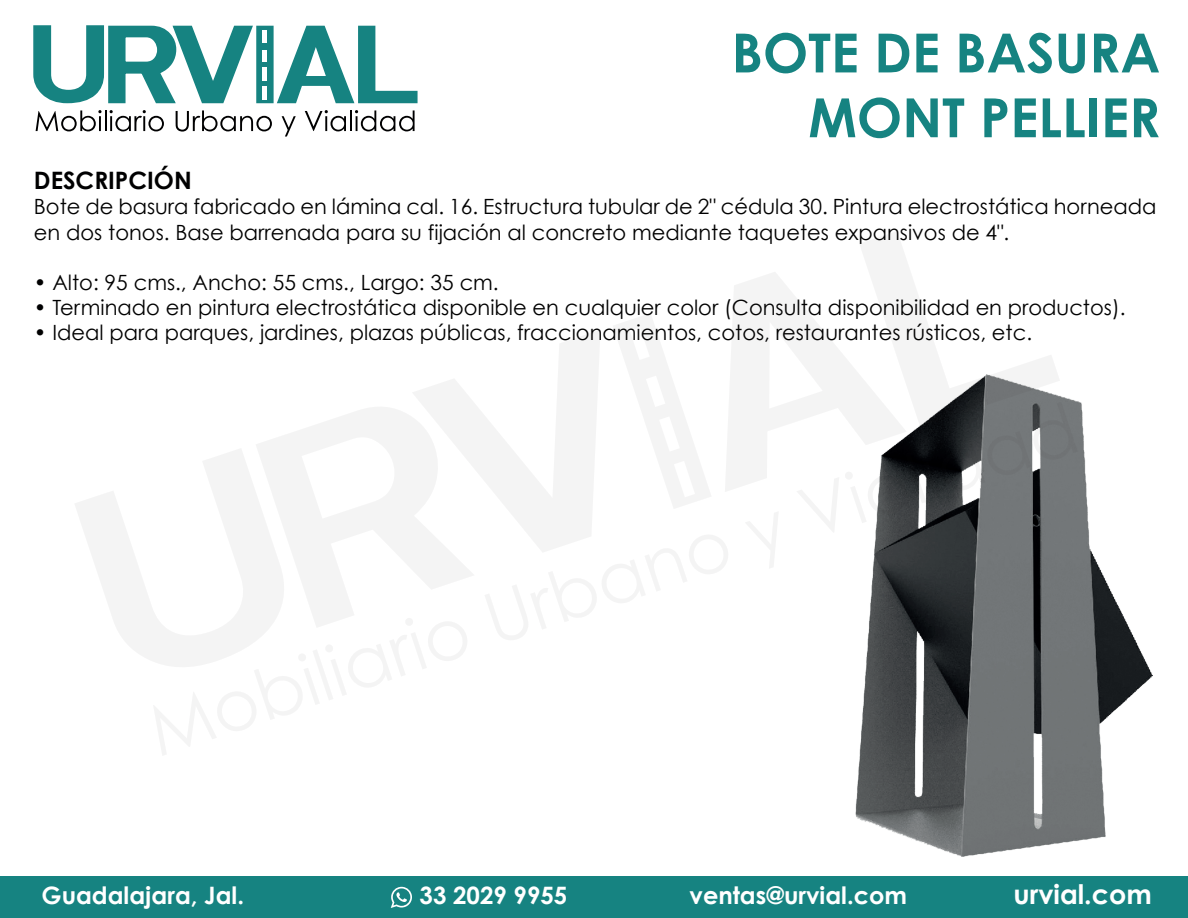
<style>
.page{position:relative;width:1188px;height:918px;background:#fff}
.page>*{position:absolute;margin:0;border:0;box-sizing:border-box;transform-origin:0 0}
.t1{font:700 54px/64.8px "Century Gothic";color:#168381;text-align:right}
.t2{font:700 27px "Century Gothic";color:#fff}
.t3{font:700 24px "Century Gothic";color:#fff}
.t4{font:700 24px "Century Gothic";color:#000001}
.t5{font:21px/25.2px "Century Gothic";color:#000001}
</style>
<div class="page">
<img style="left:855px;top:401px;width:298px;height:455px">
<svg style="left:33px;top:25px;width:220px;height:79px"></svg>
<div style="left:256px;top:26px;width:18px;height:77px;background:#168381;border:2px solid #168381"></div>
<svg style="left:277px;top:25px;width:141px;height:79px"></svg>
<div style="left:262px;top:31px;width:5px;height:12px;background:#fff"></div>
<svg style="left:36px;top:110px;width:66px;height:21px"></svg>
<hr style="left:105px;top:110px;width:2px;height:21px;background:#000001">
<svg style="left:110px;top:110px;width:54px;height:21px"></svg>
<svg style="left:176px;top:110px;width:96px;height:22px"></svg>
<svg style="left:282px;top:116px;width:14px;height:20px"></svg>
<svg style="left:305px;top:110px;width:41px;height:21px"></svg>
<hr style="left:350px;top:110px;width:2px;height:21px;background:#000001">
<svg style="left:355px;top:110px;width:60px;height:21px"></svg>
<div style="left:262px;top:51px;width:5px;height:11px;background:#fff"></div>
<div style="left:262px;top:67px;width:5px;height:13px;background:#fff"></div>
<div style="left:262px;top:86px;width:5px;height:13px;background:#fff"></div>
<div style="left:0;top:876px;width:1188px;height:42px;background:#168381"></div>
<svg style="left:391px;top:887px;width:21px;height:21px"></svg>
<svg style="left:75px;top:491px;width:78px;height:170px"></svg>
<svg style="left:153px;top:232px;width:925px;height:524px"></svg>
<h1 class="t1" style="left:732px;top:18px;width:430px">BOTE DE BASURA<br>MONT PELLIER</h1>
<p class="t4" style="left:34px;top:162px;width:159px">DESCRIPCIÓN</p>
<p class="t5" style="left:34px;top:194px;width:1124px">Bote de basura fabricado en lámina cal. 16. Estructura tubular de 2" cédula 30. Pintura electrostática horneada en dos tonos. Base barrenada para su fijación al concreto mediante taquetes expansivos de 4".</p>
<p class="t5" style="left:34px;top:270px;width:466px">• Alto: 95 cms., Ancho: 55 cms., Largo: 35 cm.</p>
<p class="t5" style="left:34px;top:295px;width:1093px">• Terminado en pintura electrostática disponible en cualquier color (Consulta disponibilidad en productos).</p>
<p class="t5" style="left:34px;top:320px;width:1000px">• Ideal para parques, jardines, plazas públicas, fraccionamientos, cotos, restaurantes rústicos, etc.</p>
<p class="t3" style="left:42px;top:878px;width:204px">Guadalajara, Jal.</p>
<p class="t3" style="left:420px;top:878px;width:149px">33 2029 9955</p>
<p class="t3" style="left:690px;top:878px;width:219px">ventas@urvial.com</p>
<p class="t2" style="left:1014px;top:874px;width:140px">urvial.com</p>
</div>
